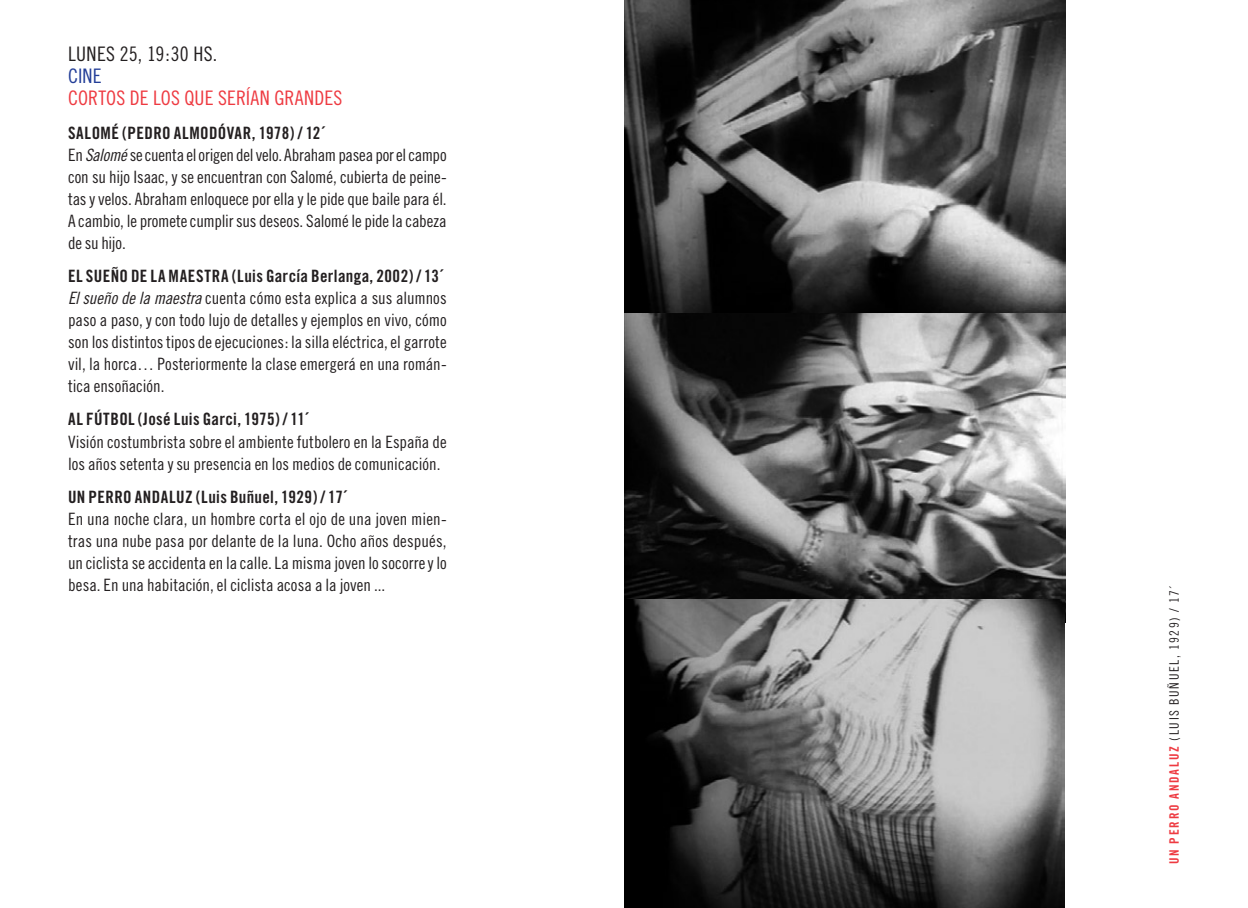
<style>
.page{position:relative;width:1248px;height:908px;background:#fff}
.page>*{position:absolute;margin:0;border:0;box-sizing:border-box;transform-origin:0 0}
.t1{font:20px "Trade Gothic Cond Eighteen";letter-spacing:.01em;color:#ee3a41}
.t2{font:20px "Trade Gothic Cond Eighteen";letter-spacing:.01em;color:#231f20}
.t3{font:20px "Trade Gothic Cond Eighteen";color:#233e98}
.t4{font:17px/22px "Trade Gothic Cond Eighteen";color:#231f20;text-align:justify}
.t5{font:17px "Trade Gothic Bold Cond Twenty";letter-spacing:.02em;color:#231f20}
.t6{font:13px "Trade Gothic Cond Eighteen";letter-spacing:.115em;color:#231f20}
.s1{font-family:"Trade Gothic Cond Eighteen Obl"}
.s2{font-family:"Trade Gothic Bold Cond Twenty";color:#ee3a41}
</style>
<div class="page">
<img style="left:624px;top:312px;width:440px;height:287px">
<img style="left:624px;top:0;width:440px;height:312px">
<img style="left:624px;top:599px;width:440px;height:308px">
<p class="t2" style="left:68px;top:42px;width:151px">LUNES 25, 19:30 HS.</p>
<p class="t3" style="left:68px;top:64px;width:35px">CINE</p>
<p class="t1" style="left:68px;top:86px;width:274px">CORTOS DE LOS QUE SERÍAN GRANDES</p>
<p class="t5" style="left:68px;top:122px;width:258px">SALOMÉ (PEDRO ALMODÓVAR, 1978) / 12´</p>
<p class="t4" style="left:68px;top:143px;width:380px">En <span class="s1">Salomé</span> se cuenta el origen del velo. Abraham pasea por el campo con su hijo Isaac, y se encuentran con Salomé, cubierta de peine&shy;tas y velos. Abraham enloquece por ella y le pide que baile para él.<br>A cambio, le promete cumplir sus deseos. Salomé le pide la cabeza de su hijo.</p>
<p class="t5" style="left:68px;top:265px;width:110px">ELSUEÑO DE LA MAEST</p>
<p class="t5" style="left:212px;top:265px;width:233px">RA (LUIS GARCÍA BERLANGA, 2002) / 13´</p>
<p class="t4" style="left:68px;top:286px;width:380px"><span class="s1">El sueño de la maestra</span> cuenta cómo esta explica a sus alumnos paso a paso, y con todo lujo de detalles y ejemplos en vivo, cómo son los distintos tipos de ejecuciones: la silla eléctrica, el garrote vil, la horca… Posteriormente la clase emergerá en una román&shy;tica ensoñación.</p>
<p class="t5" style="left:68px;top:409px;width:27px">AL FÚTB</p>
<p class="t5" style="left:119px;top:409px;width:191px">OL (JOSÉ LUIS GARCI, 1975) / 11´</p>
<p class="t4" style="left:68px;top:430px;width:380px">Visión costumbrista sobre el ambiente futbolero en la España de los años setenta y su presencia en los medios de comunicación.</p>
<p class="t5" style="left:68px;top:486px;width:93px">UN PERRO ANDALUZ</p>
<p class="t5" style="left:196px;top:486px;width:153px">(LUIS BUÑUEL, 1929) / 17´</p>
<p class="t4" style="left:68px;top:507px;width:380px">En una noche clara, un hombre corta el ojo de una joven mien&shy;tras una nube pasa por delante de la luna. Ocho años después, un ciclista se accidenta en la calle. La misma joven lo socorre y lo besa. En una habitación, el ciclista acosa a la joven ...</p>
<p class="t6" style="left:1166px;top:863px;width:279px;rotate:-90deg"><span class="s2">UN PERRO ANDALUZ</span> (Lui s Buñuel, 1929) / 17´</p>
</div>
